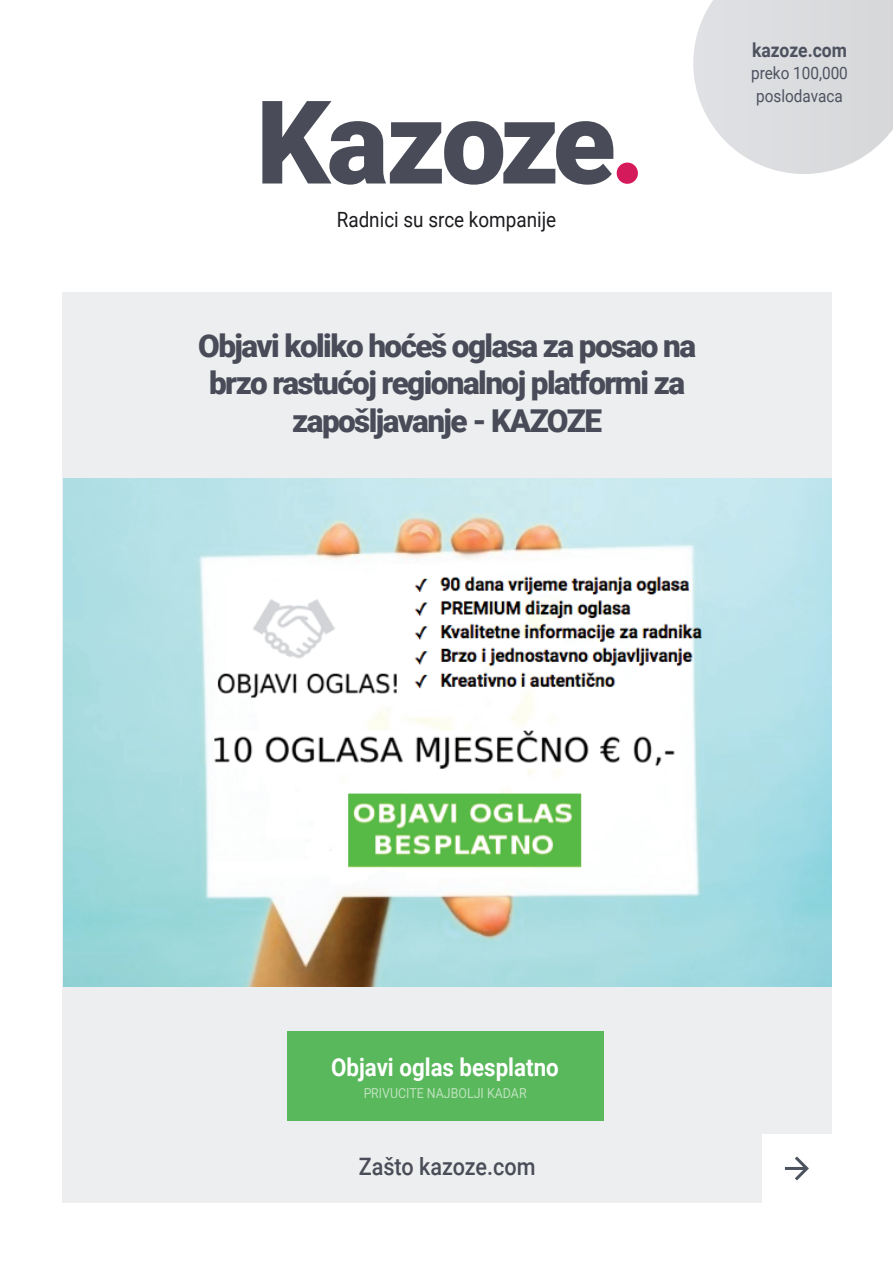
<style>
.page{position:relative;width:893px;height:1263px;background:#fff}
.page>*{position:absolute;margin:0;border:0;box-sizing:border-box;transform-origin:0 0}
.t1{font:900 115.95px "Roboto";letter-spacing:-.04em;color:#494c58}
.t2{font:900 31.5px/37.8px "Roboto";letter-spacing:-.05em;color:#494c58;text-align:center}
.t3{font:700 24.75px "Roboto";color:#fff;scale:.9 1}
.t4{font:500 24px "Roboto";color:#4a4d58;scale:.9 1}
.t5{font:21px "Roboto";color:#1c1c20;scale:.9 1}
.t6{font:700 19.5px "Roboto";color:#4d525f;scale:.9 1}
.t7{font:17.1px/22.5px "Roboto";color:#4d525f;scale:.9 1}
.t8{font:13.8px "Roboto";color:#fff;scale:.9 1}
</style>
<div class="page">
<div style="left:62px;top:292px;width:770px;height:911px;background:#edeeef"></div>
<div style="left:617px;top:163px;width:21px;height:21px;background:#d51a5c;border-radius:50%"></div>
<div style="left:287px;top:1031px;width:316px;height:90px;background:#59b85b"></div>
<div style="left:762px;top:1134px;width:70px;height:69px;background:#fff"></div>
<svg style="left:785px;top:1156px;width:24px;height:24px"></svg>
<svg style="left:693px;top:0;width:200px;height:174px;background:#e0e0e3"></svg>
<img style="left:63px;top:479px;width:769px;height:507px">
<h1 class="t1" style="left:256px;top:61px;width:361px">Kazoze</h1>
<p class="t5" style="left:337px;top:204px;width:245px">Radnici su srce kompanije</p>
<p class="t2" style="left:198px;top:325px;width:499px">Objavi koliko hoćeš oglasa za posao na brzo rastućoj regionalnoj platformi za zapošljavanje - KAZOZE</p>
<p class="t6" style="left:752px;top:36px;width:107px">kazoze.com</p>
<p class="t7" style="left:751px;top:61px;width:109px">preko 100,000 poslodavaca</p>
<p class="t3" style="left:331px;top:1050px;width:254px">Objavi oglas besplatno</p>
<p class="t8" style="left:363px;top:1083px;width:183px">PRIVUCITE NAJBOLJI KADAR</p>
<p class="t4" style="left:359px;top:1150px;width:198px">Zašto kazoze.com</p>
</div>
